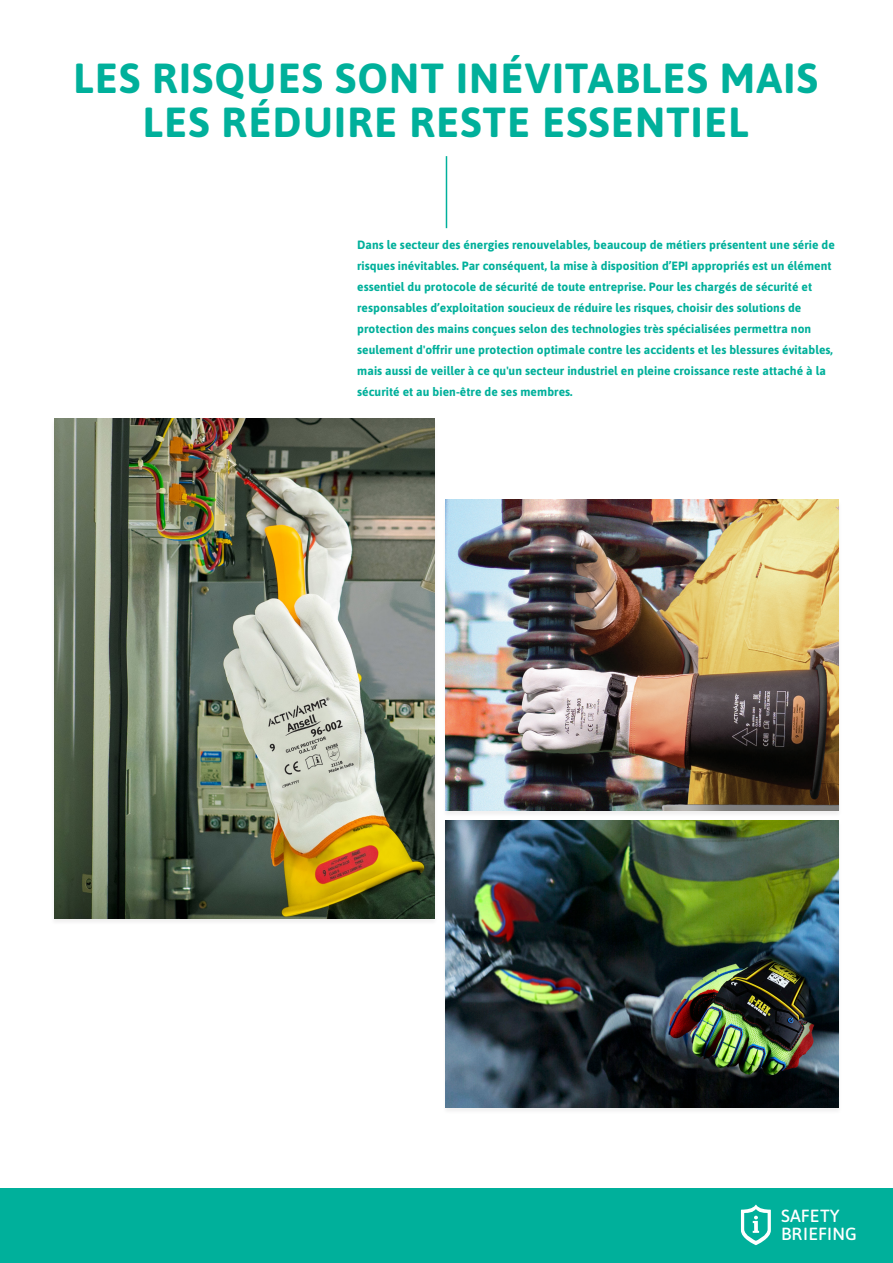
<style>
.page{position:relative;width:893px;height:1263px;background:#fff}
.page>*{position:absolute;margin:0;border:0;box-sizing:border-box;transform-origin:0 0}
.H1_Title_29_29{font:700 42px/43.5px "Asap";letter-spacing:.03em;color:#00b09b;text-align:center}
.t1{font:500 17.55px/17.5px "Asap";letter-spacing:.01em;color:#fff}
.Absatzformat_1{font:700 12px/21px "Asap";letter-spacing:.005em;color:#00b09b}
</style>
<div class="page">
<hr style="left:446px;top:156px;width:1px;height:72px;background:#00b09b">
<div style="left:442px;top:500px;width:400px;height:317px;background:#231f20;opacity:.07"></div>
<img style="left:446px;top:500px;width:393px;height:310px">
<div style="left:442px;top:820px;width:400px;height:295px;background:#231f20;opacity:.07"></div>
<img style="left:446px;top:820px;width:393px;height:287px">
<div style="left:50px;top:419px;width:388px;height:506px;background:#231f20;opacity:.07"></div>
<img style="left:54px;top:418px;width:380px;height:500px">
<div style="left:0;top:1188px;width:893px;height:75px;background:#00b09b"></div>
<svg style="left:741px;top:1205px;width:30px;height:40px"></svg>
<p class="H1_Title_29_29" style="left:73px;top:55px;width:746px">LES RISQUES SONT INÉVITABLES MAIS<br>LES RÉDUIRE RESTE ESSENTIEL</p>
<p class="Absatzformat_1" style="left:357px;top:234px;width:479px">Dans le secteur des énergies renouvelables, beaucoup de métiers présentent une série de risques inévitables. Par conséquent, la mise à disposition d’EPI appropriés est un élément essentiel du protocole de sécurité de toute entreprise. Pour les chargés de sécurité et responsables d’exploitation soucieux de réduire les risques, choisir des solutions de protection des mains conçues selon des technologies très spécialisées permettra non seulement d'offrir une protection optimale contre les accidents et les blessures évitables, mais aussi de veiller à ce qu'un secteur industriel en pleine croissance reste attaché à la sécurité et au bien-être de ses membres.</p>
<h2 class="t1" style="left:781px;top:1206px;width:77px">SAFETY<br>BRIEFING</h2>
</div>
